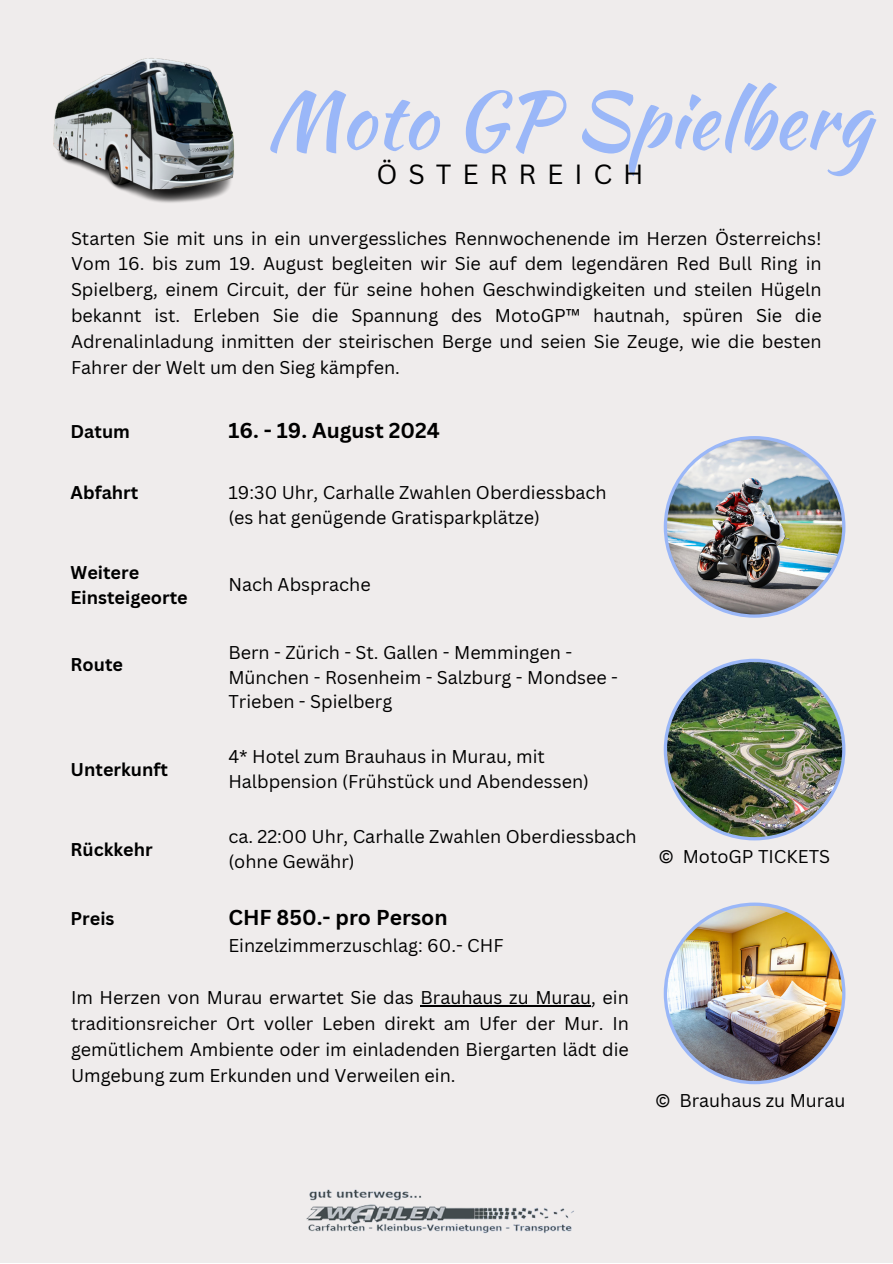
<style>
.page{position:relative;width:893px;height:1264px;background:#fff}
.page>*{position:absolute;margin:0;border:0;box-sizing:border-box;transform-origin:0 0}
.t1{font:78px "Kaushan Script";color:#9ab7f8}
.t2{font:27px "Canva Sans";letter-spacing:.405em;color:#000}
.t3{font:700 21px "Canva Sans";color:#000}
.t4{font:18px/25.8px "Canva Sans";color:#000}
.t5{font:700 18px "Canva Sans";color:#000}
</style>
<div class="page">
<div style="left:0;top:0;width:892px;height:1262px;background:#efecec"></div>
<img style="left:663px;top:902px;width:182px;height:182px">
<img style="left:663px;top:658px;width:182px;height:182px">
<img style="left:663px;top:436px;width:182px;height:181px">
<img style="left:306px;top:1189px;width:268px;height:44px">
<img style="left:53px;top:58px;width:182px;height:145px">
<hr style="left:420px;top:1005px;width:171px;height:1px;background:#000">
<p class="t1" style="left:266px;top:63px;width:605px">Moto GP Spielberg</p>
<p class="t2" style="left:376px;top:156px;width:268px">ÖSTERREICH</p>
<p class="t4" style="left:71px;top:225px;width:752px;text-align:justify">Starten Sie mit uns in ein unvergessliches Rennwochenende im Herzen Österreichs!<br>Vom 16. bis zum 19. August begleiten wir Sie auf dem legendären Red Bull Ring in Spielberg, einem Circuit, der für seine hohen Geschwindigkeiten und steilen Hügeln bekannt ist. Erleben Sie die Spannung des MotoGP™ hautnah, spüren Sie die Adrenalinladung inmitten der steirischen Berge und seien Sie Zeuge, wie die besten Fahrer der Welt um den Sieg kämpfen.</p>
<p class="t5" style="left:71px;top:419px;width:61px">Datum</p>
<p class="t3" style="left:228px;top:415px;width:213px">16. - 19. August 2024</p>
<p class="t5" style="left:71px;top:480px;width:69px">Abfahrt</p>
<p class="t4" style="left:228px;top:479px;width:380px">19:30 Uhr, Carhalle Zwahlen Oberdiessbach</p>
<p class="t4" style="left:228px;top:504px;width:313px">(es hat genügende Gratisparkplätze)</p>
<p class="t5" style="left:71px;top:560px;width:70px">Weitere</p>
<p class="t5" style="left:71px;top:584px;width:119px">Einsteigeorte</p>
<p class="t4" style="left:228px;top:571px;width:144px">Nach Absprache</p>
<p class="t5" style="left:71px;top:652px;width:54px">Route</p>
<p class="t5" style="left:71px;top:756px;width:99px">Unterkunft</p>
<p class="t5" style="left:71px;top:836px;width:84px">Rückkehr</p>
<p class="t4" style="left:228px;top:639px;width:391px;line-height:24.8px">Bern - Zürich - St. Gallen - Memmingen -<br>München - Rosenheim - Salzburg - Mondsee -<br>Trieben - Spielberg</p>
<p class="t4" style="left:228px;top:744px;width:362px;line-height:24.8px">4* Hotel zum Brauhaus in Murau, mit<br>Halbpension (Frühstück und Abendessen)</p>
<p class="t4" style="left:228px;top:824px;width:410px;line-height:24.8px">ca. 22:00 Uhr, Carhalle Zwahlen Oberdiessbach (ohne Gewähr)</p>
<p class="t5" style="left:71px;top:906px;width:45px">Preis</p>
<p class="t3" style="left:228px;top:902px;width:221px">CHF 850.- pro Person</p>
<p class="t4" style="left:228px;top:932px;width:277px">Einzelzimmerzuschlag: 60.- CHF</p>
<p class="t4" style="left:71px;top:984px;width:559px;text-align:justify">Im Herzen von Murau erwartet Sie das Brauhaus zu Murau, ein traditionsreicher Ort voller Leben direkt am Ufer der Mur. In gemütlichem Ambiente oder im einladenden Biergarten lädt die Umgebung zum Erkunden und Verweilen ein.</p>
<p class="t4" style="left:658px;top:843px;width:173px">© MotoGP TICKETS</p>
<p class="t4" style="left:655px;top:1087px;width:192px">© Brauhaus zu Murau</p>
</div>
